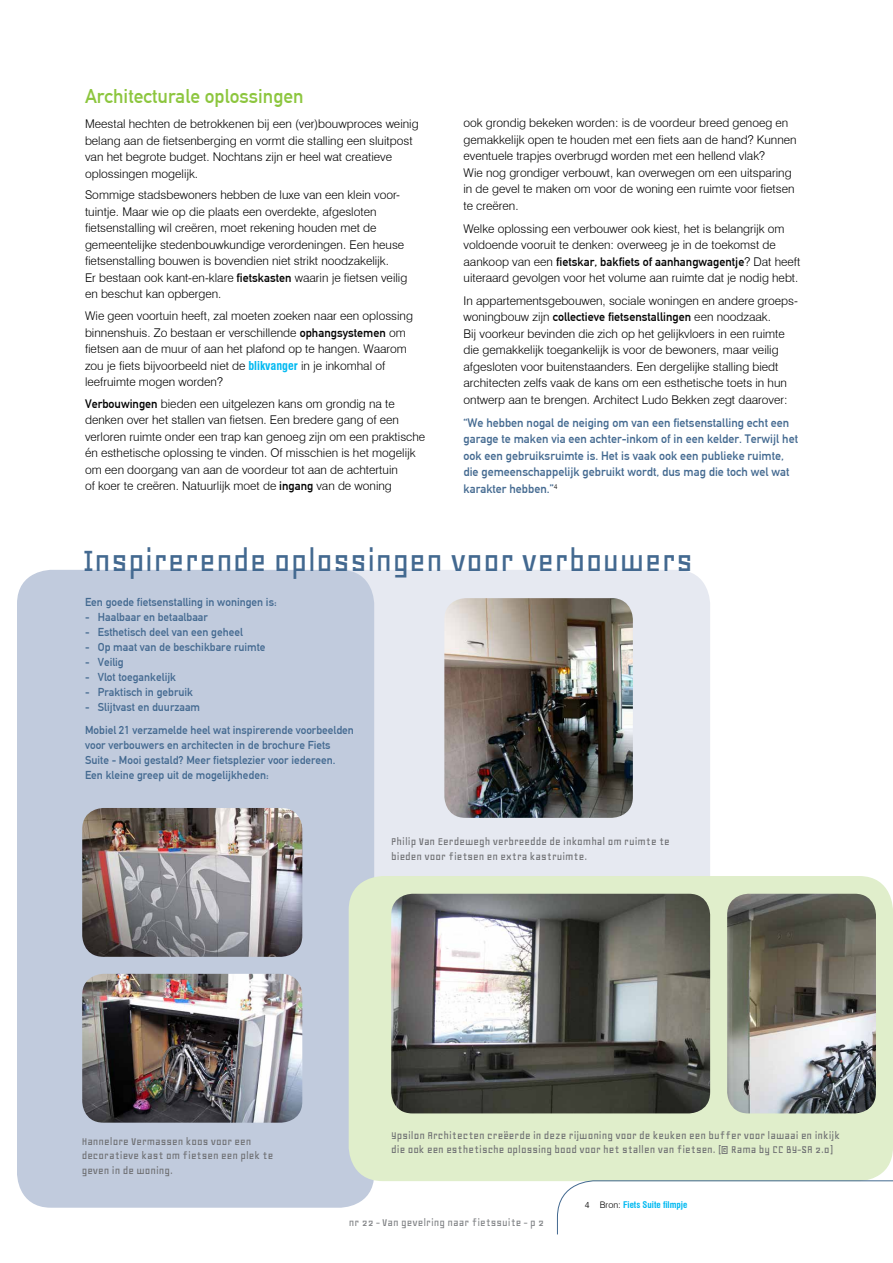
<style>
.page{position:relative;width:893px;height:1263px;background:#fff}
.page>*{position:absolute;margin:0;border:0;box-sizing:border-box;transform-origin:0 0}
.t1{font:36px "Geo";color:#436990}
.t2{font:19.5px "DIN Mittelschrift Alternate";color:#8dc63f}
.t3{font:300 12px/16.5px "Swiss 721 BT";color:#000}
.t4{font:12px/14.4px "Geo";color:#6d6e71}
.t5{font:12px/16.5px "DIN Mittelschrift Alternate";color:#436990}
.t6{font:12px "DIN Mittelschrift Alternate";color:#000}
.t7{font:12px "Geo";color:#808285}
.t8{font:11.25px/15px "DIN Mittelschrift Alternate";color:#436990}
.t9{font:700 condensed 9px "Swiss 721 BT";color:#00b9f1}
.s1{font-family:"DIN Mittelschrift Alternate";font-weight:400}
.s2{font-weight:700;font-stretch:condensed;color:#00b9f1}
.s3{font-family:"Swiss 721 BT";font-weight:300}
.s4{font-weight:300;font-stretch:normal;color:#000}
</style>
<div class="page">
<div style="left:313px;top:570px;width:397px;height:356px;background:#e6e9f1;border-radius:34px"></div>
<div style="left:17px;top:570px;width:357px;height:638px;background:#c1cbdd;border-radius:34px"></div>
<div style="left:349px;top:876px;width:544px;height:305px;background:#e0eecb;border-radius:34px"></div>
<img style="left:82px;top:808px;width:220px;height:149px">
<img style="left:82px;top:974px;width:220px;height:149px">
<img style="left:391px;top:894px;width:319px;height:219px">
<img style="left:727px;top:894px;width:149px;height:219px">
<img style="left:444px;top:598px;width:189px;height:220px">
<svg style="left:557px;top:1180px;width:336px;height:55px"></svg>
<h2 class="t2" style="left:85px;top:85px;width:220px">Architecturale oplossingen</h2>
<p class="t3" style="left:85px;top:116px;width:335px">Meestal hechten de betrokkenen bij een (ver)bouwproces weinig belang aan de fietsenberging en vormt die stalling een sluitpost van het begrote budget. Nochtans zijn er heel wat creatieve oplossingen mogelijk.</p>
<p class="t3" style="left:85px;top:187px;width:324px">Sommige stadsbewoners hebben de luxe van een klein voor&shy;tuintje. Maar wie op die plaats een overdekte, afgesloten fietsenstalling wil creëren, moet rekening houden met de gemeentelijke stedenbouwkundige verordeningen. Een heuse fietsenstalling bouwen is bovendien niet strikt noodzakelijk.<br>Er bestaan ook kant-en-klare <span class="s1">fietskasten</span> waarin je fietsen veilig en beschut kan opbergen.</p>
<p class="t3" style="left:85px;top:307px;width:329px">Wie geen voortuin heeft, zal moeten zoeken naar een oplossing binnenshuis. Zo bestaan er verschillende <span class="s1">ophangsystemen</span> om fietsen aan de muur of aan het plafond op te hangen. Waarom zou je fiets bijvoorbeeld niet de <span class="s2">blikvanger</span> in je inkomhal of leefruimte mogen worden?</p>
<p class="t3" style="left:85px;top:395px;width:342px"><span class="s1">Verbouwingen</span> bieden een uitgelezen kans om grondig na te denken over het stallen van fietsen. Een bredere gang of een verloren ruimte onder een trap kan genoeg zijn om een praktische én esthetische oplossing te vinden. Of misschien is het mogelijk om een doorgang van aan de voordeur tot aan de achtertuin<br>of koer te creëren. Natuurlijk moet de <span class="s1">ingang</span> van de woning</p>
<p class="t3" style="left:463px;top:114px;width:335px">ook grondig bekeken worden: is de voordeur breed genoeg en gemakkelijk open te houden met een fiets aan de hand? Kunnen eventuele trapjes overbrugd worden met een hellend vlak?<br>Wie nog grondiger verbouwt, kan overwegen om een uitsparing in de gevel te maken om voor de woning een ruimte voor fietsen te creëren.</p>
<p class="t3" style="left:463px;top:220px;width:323px">Welke oplossing een verbouwer ook kiest, het is belangrijk om voldoende vooruit te denken: overweeg je in de toekomst de</p>
<p class="t6" style="left:463px;top:254px;width:338px"><span class="s3">aankoop van een</span> fietskar, bakfiets of aanhangwagentje<span class="s3">? Dat heeft</span></p>
<p class="t3" style="left:463px;top:266px;width:336px;line-height:23px">uiteraard gevolgen voor het volume aan ruimte dat je nodig hebt.<br>In appartementsgebouwen, sociale woningen en andere groeps-</p>
<p class="t6" style="left:463px;top:310px;width:309px"><span class="s3">woningbouw zijn</span> collectieve fietsenstallingen <span class="s3">een noodzaak.</span></p>
<p class="t3" style="left:463px;top:325px;width:326px">Bij voorkeur bevinden die zich op het gelijkvloers in een ruimte die gemakkelijk toegankelijk is voor de bewoners, maar veilig afgesloten voor buitenstaanders. Een dergelijke stalling biedt architecten zelfs vaak de kans om een esthetische toets in hun ontwerp aan te brengen. Architect Ludo Bekken zegt daarover:</p>
<p class="t5" style="left:463px;top:414px;width:336px">“We hebben nogal de neiging om van een fietsenstalling echt een garage te maken via een achter-inkom of in een kelder. Terwijl het ook een gebruiksruimte is. Het is vaak ook een publieke ruimte, die gemeenschappelijk gebruikt wordt, dus mag die toch wel wat karakter hebben.”<sup>4</sup></p>
<h1 class="t1" style="left:83px;top:542px;width:612px">Inspirerende oplossingen voor verbouwers</h1>
<p class="t8" style="left:85px;top:594px;width:193px">Een goede fietsenstalling in woningen is:</p>
<p class="t8" style="left:85px;top:609px;width:124px">- Haalbaar en betaalbaar</p>
<p class="t8" style="left:85px;top:624px;width:159px">- Esthetisch deel van een geheel</p>
<p class="t8" style="left:85px;top:639px;width:182px">- Op maat van de beschikbare ruimte</p>
<p class="t8" style="left:85px;top:654px;width:40px">- Veilig</p>
<p class="t8" style="left:85px;top:669px;width:93px">- Vlot toegankelijk</p>
<p class="t8" style="left:85px;top:684px;width:109px">- Praktisch in gebruik</p>
<p class="t8" style="left:85px;top:695px;width:270px;line-height:23.5px">- Slijtvast en duurzaam<br>Mobiel 21 verzamelde heel wat inspirerende voorbeelden</p>
<p class="t8" style="left:85px;top:738px;width:252px">voor verbouwers en architecten in de brochure Fiets<br>Suite - Mooi gestald? Meer fietsplezier voor iedereen.<br>Een kleine greep uit de mogelijkheden:</p>
<p class="t4" style="left:391px;top:834px;width:280px">Philip Van Eerdewegh verbreedde de inkomhal om ruimte te bieden voor fietsen en extra kastruimte.</p>
<p class="t4" style="left:82px;top:1134px;width:193px">Hannelore Vermassen koos voor een decoratieve kast om fietsen een plek te geven in de woning.</p>
<p class="t4" style="left:391px;top:1128px;width:450px">Ypsilon Architecten creëerde in deze rijwoning voor de keuken een buffer voor lawaai en inkijk die ook een esthetische oplossing bood voor het stallen van fietsen. (© Rama by CC BY-SA 2.0)</p>
<p class="t7" style="left:349px;top:1216px;width:197px">nr 22 - Van gevelring naar fietssuite - p 2</p>
<p class="t9" style="left:585px;top:1199px;width:104px"><span class="s4">4 Bron:</span> Fiets Suite filmpje</p>
</div>
